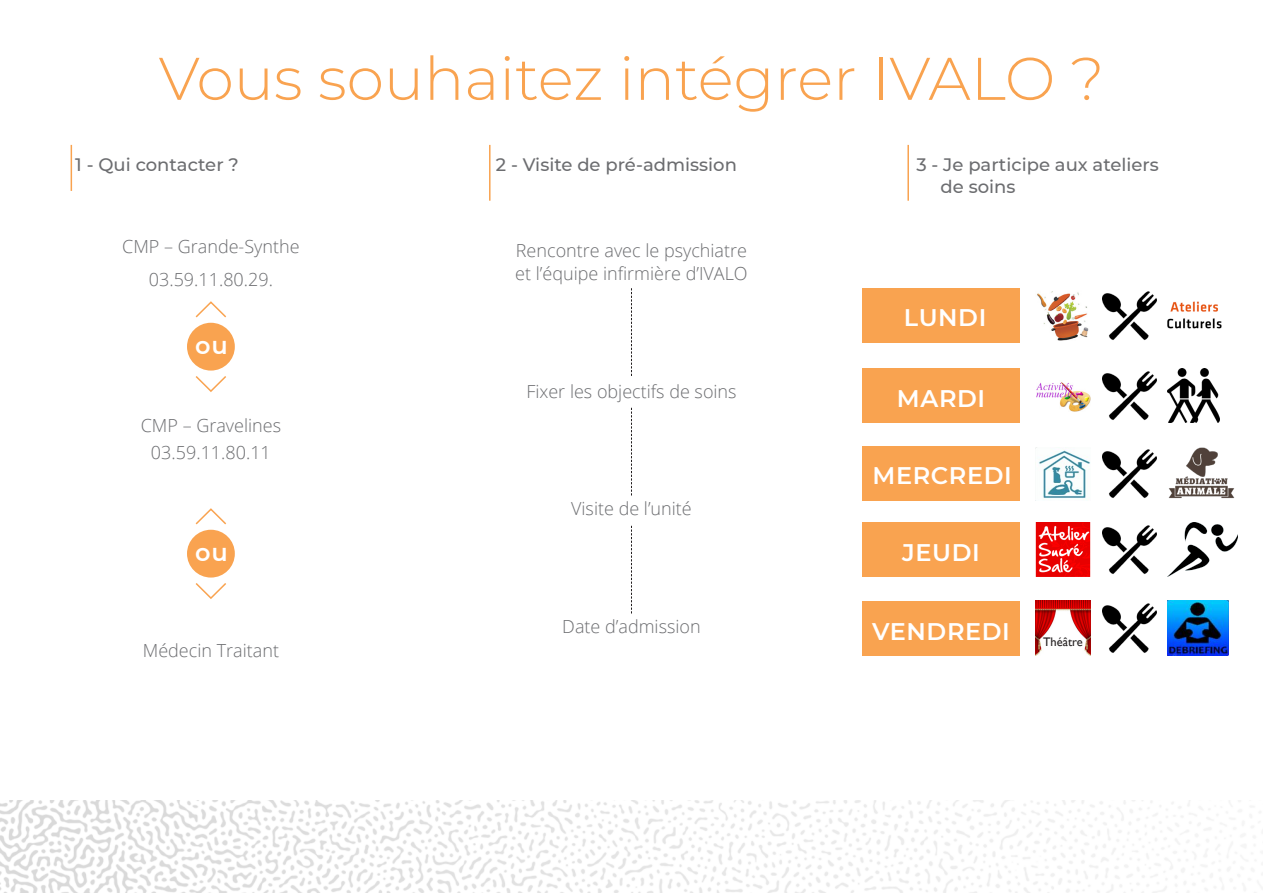
<style>
.page{position:relative;width:1263px;height:893px;background:#fff}
.page>*{position:absolute;margin:0;border:0;box-sizing:border-box;transform-origin:0 0}
.t1{font:300 60px "Montserrat";color:#f9a350}
.Titre_de_rubrique{font:600 24px "Montserrat";letter-spacing:.025em;color:#fff}
.t2{font:300 18px "Open Sans";color:#6c6d70}
.t3{font:500 18px "Montserrat";color:#6c6d70}
.t4{font:12.45px "Gill Sans";color:#231f20}
</style>
<div class="page">
<img style="left:0;top:800px;width:1230px;height:93px">
<hr style="left:71px;top:145px;width:1px;height:46px;background:#f9a350">
<hr style="left:489px;top:145px;width:1px;height:56px;background:#f9a350">
<hr style="left:907px;top:145px;width:2px;height:56px;background:#f9a350">
<div style="left:187px;top:323px;width:48px;height:48px;background:#f9a350;border-radius:50%"></div>
<div style="left:187px;top:530px;width:48px;height:48px;background:#f9a350;border-radius:50%"></div>
<svg style="left:195px;top:301px;width:31px;height:17px"></svg>
<svg style="left:195px;top:508px;width:31px;height:17px"></svg>
<svg style="left:195px;top:376px;width:31px;height:16px"></svg>
<svg style="left:195px;top:583px;width:31px;height:16px"></svg>
<svg style="left:631px;top:288px;width:1px;height:88px"></svg>
<svg style="left:631px;top:408px;width:1px;height:87px"></svg>
<svg style="left:631px;top:526px;width:1px;height:87px"></svg>
<div style="left:862px;top:288px;width:158px;height:54px;background:#f9a350"></div>
<div style="left:862px;top:369px;width:158px;height:54px;background:#f9a350"></div>
<div style="left:862px;top:447px;width:158px;height:54px;background:#f9a350"></div>
<div style="left:862px;top:523px;width:158px;height:54px;background:#f9a350"></div>
<div style="left:862px;top:601px;width:158px;height:54px;background:#f9a350"></div>
<img style="left:1037px;top:291px;width:52px;height:50px">
<img style="left:1102px;top:291px;width:54px;height:49px">
<img style="left:1102px;top:449px;width:54px;height:49px">
<img style="left:1102px;top:525px;width:54px;height:49px">
<img style="left:1102px;top:603px;width:54px;height:50px">
<img style="left:1102px;top:371px;width:54px;height:49px">
<img style="left:1167px;top:301px;width:55px;height:28px">
<img style="left:1036px;top:523px;width:54px;height:54px">
<img style="left:1036px;top:601px;width:54px;height:54px">
<img style="left:1036px;top:382px;width:54px;height:30px">
<img style="left:1035px;top:448px;width:55px;height:53px">
<img style="left:1167px;top:601px;width:61px;height:54px">
<img style="left:1167px;top:369px;width:52px;height:53px">
<img style="left:1168px;top:447px;width:67px;height:52px">
<img style="left:1167px;top:523px;width:70px;height:54px">
<p class="t1" style="left:159px;top:38px;width:947px">Vous souhaitez intégrer IVALO ?</p>
<p class="t3" style="left:75px;top:152px;width:165px">1 - Qui contacter ?</p>
<p class="t2" style="left:122px;top:234px;width:179px">CMP – Grande-Synthe</p>
<p class="t2" style="left:149px;top:267px;width:126px">03.59.11.80.29.</p>
<p class="Titre_de_rubrique" style="left:195px;top:328px;width:34px">ou</p>
<p class="t2" style="left:141px;top:413px;width:142px">CMP – Gravelines</p>
<p class="t2" style="left:151px;top:440px;width:121px">03.59.11.80.11</p>
<p class="Titre_de_rubrique" style="left:195px;top:535px;width:34px">ou</p>
<p class="t2" style="left:143px;top:638px;width:138px">Médecin Traitant</p>
<p class="t3" style="left:496px;top:152px;width:243px">2 - Visite de pré-admission</p>
<p class="t2" style="left:516px;top:238px;width:233px">Rencontre avec le psychiatre</p>
<p class="t2" style="left:515px;top:261px;width:234px">et l’équipe infirmière d’IVALO</p>
<p class="t2" style="left:526px;top:379px;width:212px">Fixer les objectifs de soins</p>
<p class="t2" style="left:571px;top:497px;width:122px">Visite de l’unité</p>
<p class="t2" style="left:562px;top:614px;width:140px">Date d’admission</p>
<p class="t3" style="left:916px;top:152px;width:244px">3 - Je participe aux ateliers</p>
<p class="t3" style="left:941px;top:174px;width:76px">de soins</p>
<p class="Titre_de_rubrique" style="left:904px;top:300px;width:84px">LUNDI</p>
<p class="Titre_de_rubrique" style="left:897px;top:381px;width:90px">MARDI</p>
<p class="Titre_de_rubrique" style="left:872px;top:458px;width:141px">MERCREDI</p>
<p class="Titre_de_rubrique" style="left:902px;top:535px;width:79px">JEUDI</p>
<p class="Titre_de_rubrique" style="left:872px;top:614px;width:139px">VENDREDI</p>
<p class="t4" style="left:1043px;top:635px;width:41px">Théâtre</p>
</div>
